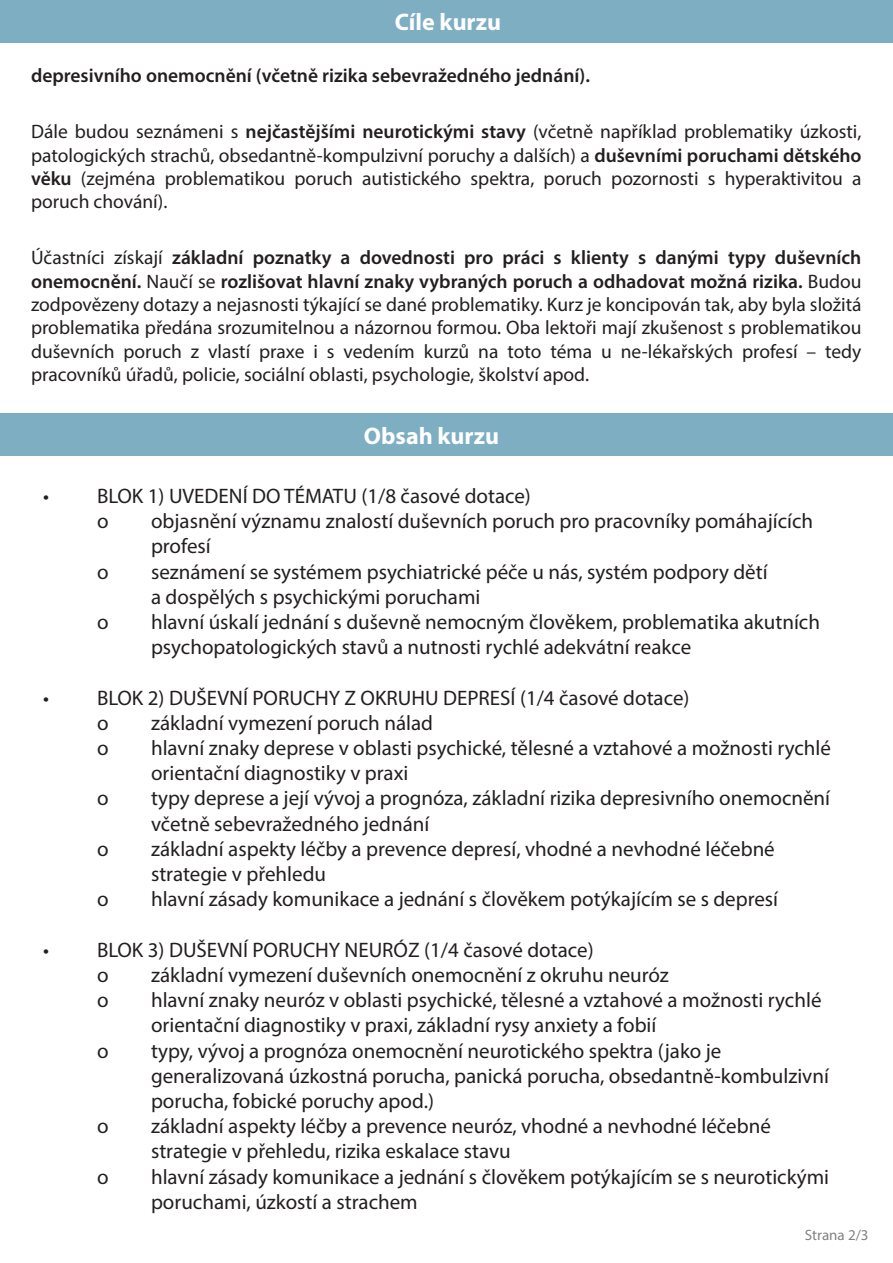
<style>
.page{position:relative;width:893px;height:1263px;background:#fff}
.page>*{position:absolute;margin:0;border:0;box-sizing:border-box;transform-origin:0 0}
.t1{font:700 24px "Myriad Pro";color:#fff}
.t2{font:21px/25.2px "Myriad Pro";color:#231f20}
.t3{font:19.5px/23.4px "Myriad Pro";color:#231f20;text-align:justify}
.t4{font:600 19.5px "Myriad Pro";color:#231f20}
.t5{font:15px "Myriad Pro";color:#808285}
.s1{font-weight:600}
</style>
<div class="page">
<div style="left:0;top:413px;width:893px;height:42px;background:#7eaec2"></div>
<div style="left:0;top:0;width:893px;height:42px;background:#7eaec2"></div>
<p class="t1" style="left:395px;top:6px;width:108px">Cíle kurzu</p>
<p class="t4" style="left:31px;top:63px;width:560px">depresivního onemocnění (včetně rizika sebevražedného jednání).</p>
<p class="t3" style="left:31px;top:120px;width:832px">Dále budou seznámeni s <span class="s1">nejčastějšími neurotickými stavy</span> (včetně například problematiky úzkosti, patologických strachů, obsedantně-kompulzivní poruchy a dalších) a <span class="s1">duševními poruchami dětského věku</span> (zejména problematikou poruch autistického spektra, poruch pozornosti s hyperaktivitou a poruch chování).</p>
<p class="t3" style="left:31px;top:246px;width:832px">Účastníci získají <span class="s1">základní poznatky a dovednosti pro práci s klienty s danými typy duševních onemocnění.</span> Naučí se <span class="s1">rozlišovat hlavní znaky vybraných poruch a odhadovat možná rizika.</span> Budou zodpovězeny dotazy a nejasnosti týkající se dané problematiky. Kurz je koncipován tak, aby byla složitá problematika předána srozumitelnou a názornou formou. Oba lektoři mají zkušenost s problematikou duševních poruch z vlastí praxe i s vedením kurzů na toto téma u ne-lékařských profesí – tedy pracovníků úřadů, policie, sociální oblasti, psychologie, školství apod.</p>
<p class="t1" style="left:364px;top:421px;width:137px">Obsah kurzu</p>
<p class="t2" style="left:97px;top:483px;width:435px;text-indent:-54px">• BLOK 1) UVEDENÍ DO TÉMATU (1/8 časové dotace) o</p>
<p class="t2" style="left:151px;top:508px;width:664px">objasnění významu znalostí duševních poruch pro pracovníky pomáhajících profesí</p>
<p class="t2" style="left:97px;top:559px;width:13px">o</p>
<p class="t2" style="left:151px;top:559px;width:618px">seznámení se systémem psychiatrické péče u nás, systém podpory dětí a dospělých s psychickými poruchami</p>
<p class="t2" style="left:97px;top:609px;width:13px">o</p>
<p class="t2" style="left:151px;top:609px;width:670px">hlavní úskalí jednání s duševně nemocným člověkem, problematika akutních psychopatologických stavů a nutnosti rychlé adekvátní reakce</p>
<p class="t2" style="left:97px;top:685px;width:594px;text-indent:-54px">• BLOK 2) DUŠEVNÍ PORUCHY Z OKRUHU DEPRESÍ (1/4 časové dotace) o</p>
<p class="t2" style="left:151px;top:710px;width:284px">základní vymezení poruch nálad</p>
<p class="t2" style="left:97px;top:735px;width:13px">o</p>
<p class="t2" style="left:151px;top:735px;width:681px">hlavní znaky deprese v oblasti psychické, tělesné a vztahové a možnosti rychlé orientační diagnostiky v praxi</p>
<p class="t2" style="left:97px;top:785px;width:13px">o</p>
<p class="t2" style="left:151px;top:785px;width:681px">typy deprese a její vývoj a prognóza, základní rizika depresivního onemocnění včetně sebevražedného jednání</p>
<p class="t2" style="left:97px;top:836px;width:13px">o</p>
<p class="t2" style="left:151px;top:836px;width:625px">základní aspekty léčby a prevence depresí, vhodné a nevhodné léčebné strategie v přehledu</p>
<p class="t2" style="left:97px;top:886px;width:13px">o</p>
<p class="t2" style="left:151px;top:886px;width:629px">hlavní zásady komunikace a jednání s člověkem potýkajícím se s depresí</p>
<p class="t2" style="left:97px;top:937px;width:498px;text-indent:-54px">• BLOK 3) DUŠEVNÍ PORUCHY NEURÓZ (1/4 časové dotace) o</p>
<p class="t2" style="left:151px;top:962px;width:519px">základní vymezení duševních onemocnění z okruhu neuróz</p>
<p class="t2" style="left:97px;top:987px;width:13px">o</p>
<p class="t2" style="left:151px;top:987px;width:672px">hlavní znaky neuróz v oblasti psychické, tělesné a vztahové a možnosti rychlé orientační diagnostiky v praxi, základní rysy anxiety a fobií</p>
<p class="t2" style="left:97px;top:1037px;width:13px">o</p>
<p class="t2" style="left:151px;top:1037px;width:679px">typy, vývoj a prognóza onemocnění neurotického spektra (jako je generalizovaná úzkostná porucha, panická porucha, obsedantně-kombulzivní porucha, fobické poruchy apod.)</p>
<p class="t2" style="left:97px;top:1113px;width:13px">o</p>
<p class="t2" style="left:151px;top:1113px;width:621px">základní aspekty léčby a prevence neuróz, vhodné a nevhodné léčebné strategie v přehledu, rizika eskalace stavu</p>
<p class="t2" style="left:97px;top:1163px;width:13px">o</p>
<p class="t2" style="left:151px;top:1163px;width:680px">hlavní zásady komunikace a jednání s člověkem potýkajícím se s neurotickými poruchami, úzkostí a strachem</p>
<p class="t5" style="left:805px;top:1225px;width:65px">Strana 2/3</p>
</div>
